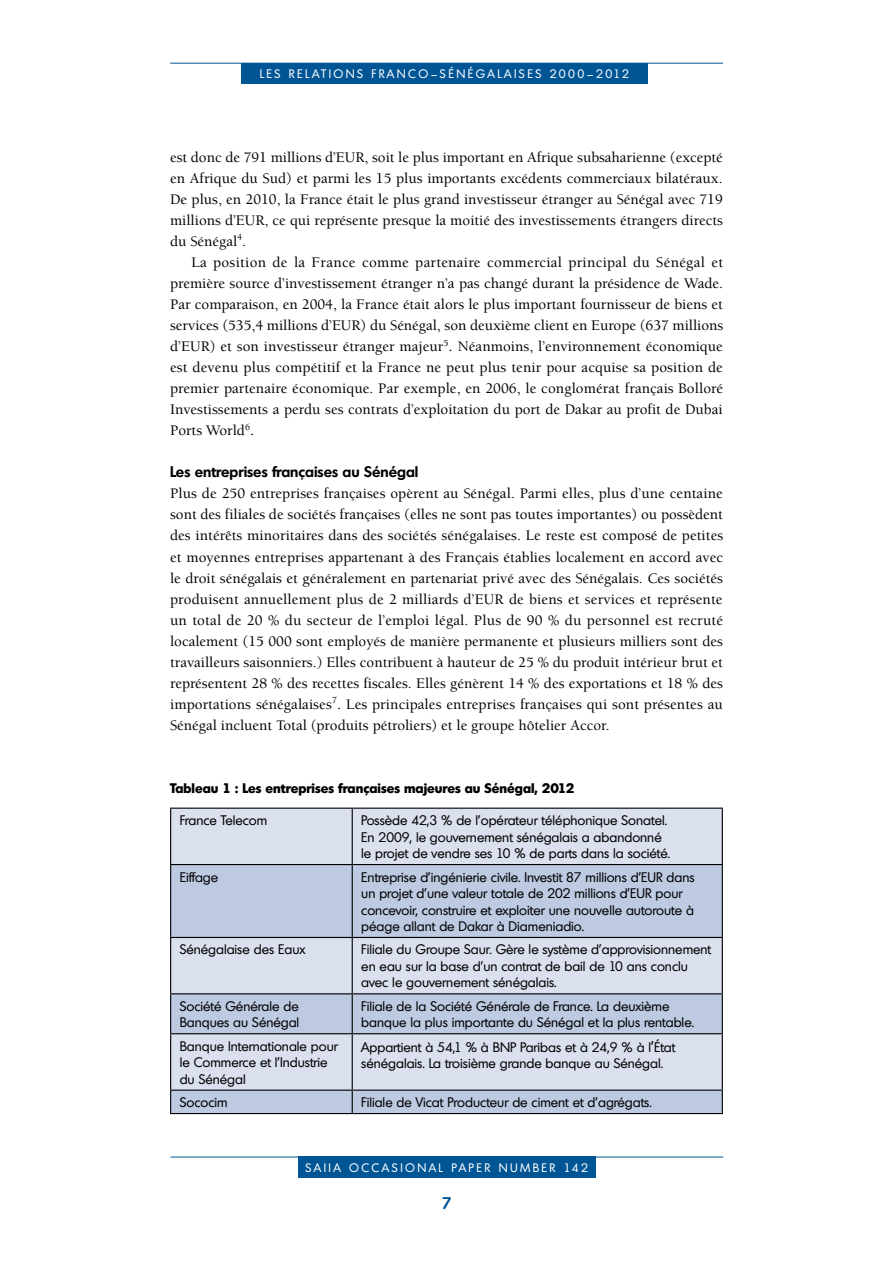
<style>
.page{position:relative;width:893px;height:1263px;background:#fff}
.page>*{position:absolute;margin:0;border:0;box-sizing:border-box;transform-origin:0 0}
.t1{font:600 16.5px "Montreal";color:#005695}
.t2{font:500 15px/21px "Berkeley Std";color:#000;text-align:justify}
.t3{font:600 15px "Montreal";color:#000}
.t4{font:13.5px/16.5px "Montreal";color:#000}
.t5{font:700 13.5px "Montreal";color:#000}
.t6{font:12px "Montreal";letter-spacing:.2em;color:#fff}
.s1{font-size:16.5px}
.s2{font-size:15px}
</style>
<div class="page">
<hr style="left:170px;top:63px;width:553px;height:1px;background:#005695">
<div style="left:241px;top:63px;width:407px;height:20px;background:#005695"></div>
<hr style="left:170px;top:1157px;width:553px;height:1px;background:#005695">
<div style="left:298px;top:1157px;width:298px;height:21px;background:#005695"></div>
<div style="left:171px;top:809px;width:551px;height:55px;background:#dae0ee"></div>
<svg style="left:171px;top:865px;width:551px;height:248px;background:#c8d2e5"></svg>
<hr style="left:170px;top:807px;width:182px;height:2px;background:#000">
<hr style="left:170px;top:809px;width:1px;height:55px;background:#000">
<hr style="left:352px;top:807px;width:371px;height:2px;background:#000">
<hr style="left:352px;top:809px;width:1px;height:55px;background:#000">
<hr style="left:722px;top:809px;width:1px;height:55px;background:#000">
<hr style="left:170px;top:864px;width:182px;height:1px;background:#000">
<hr style="left:170px;top:865px;width:1px;height:72px;background:#000">
<hr style="left:352px;top:864px;width:371px;height:1px;background:#000">
<hr style="left:352px;top:865px;width:1px;height:72px;background:#000">
<hr style="left:722px;top:865px;width:1px;height:72px;background:#000">
<hr style="left:170px;top:937px;width:182px;height:1px;background:#000">
<hr style="left:170px;top:938px;width:1px;height:55px;background:#000">
<hr style="left:352px;top:937px;width:371px;height:1px;background:#000">
<hr style="left:352px;top:938px;width:1px;height:55px;background:#000">
<hr style="left:722px;top:938px;width:1px;height:55px;background:#000">
<hr style="left:170px;top:993px;width:182px;height:1px;background:#000">
<hr style="left:170px;top:994px;width:1px;height:39px;background:#000">
<hr style="left:352px;top:993px;width:371px;height:1px;background:#000">
<hr style="left:352px;top:994px;width:1px;height:39px;background:#000">
<hr style="left:722px;top:994px;width:1px;height:39px;background:#000">
<hr style="left:170px;top:1033px;width:182px;height:1px;background:#000">
<hr style="left:170px;top:1034px;width:1px;height:55px;background:#000">
<hr style="left:352px;top:1033px;width:371px;height:1px;background:#000">
<hr style="left:352px;top:1034px;width:1px;height:55px;background:#000">
<hr style="left:722px;top:1034px;width:1px;height:55px;background:#000">
<hr style="left:170px;top:1089px;width:182px;height:2px;background:#000">
<svg style="left:170px;top:1091px;width:1px;height:22px"></svg>
<hr style="left:352px;top:1089px;width:371px;height:2px;background:#000">
<svg style="left:352px;top:1091px;width:1px;height:22px"></svg>
<svg style="left:722px;top:1091px;width:1px;height:22px"></svg>
<hr style="left:170px;top:1113px;width:182px;height:1px;background:#000">
<hr style="left:352px;top:1113px;width:371px;height:1px;background:#000">
<p class="t6" style="left:260px;top:66px;width:371px">LES RELATIONS FRANCO–SÉNÉGALAISES 2000–2012</p>
<p class="t2" style="left:170px;top:147px;width:554px">est donc de 791 millions d’EUR, soit le plus important en Afrique subsaharienne (excepté en Afrique du Sud) et parmi les 15 plus importants excédents commerciaux bilatéraux.<br>De plus, en 2010, la France était le plus grand investisseur étranger au Sénégal avec 719 millions d’EUR, ce qui représente presque la moitié des investissements étrangers directs du Sénégal<sup>4</sup>.</p>
<p class="t2" style="left:170px;top:252px;width:555px;text-indent:21px">La position de la France comme partenaire commercial principal du Sénégal et première source d’investissement étranger n’a pas changé durant la présidence de Wade.<br>Par comparaison, en 2004, la France était alors le plus important fournisseur de biens et services (535,4 millions d’EUR) du Sénégal, son deuxième client en Europe (637 millions d’EUR) et son investisseur étranger majeur<sup>5</sup><span class="s1">.</span> Néanmoins, l’environnement économique est devenu plus compétitif et la France ne peut plus tenir pour acquise sa position de premier partenaire économique. Par exemple, en 2006, le conglomérat français Bolloré Investissements a perdu ses contrats d’exploitation du port de Dakar au profit de Dubai Ports World<sup>6</sup><span class="s1">.</span></p>
<p class="t3" style="left:170px;top:462px;width:250px">Les entreprises françaises au Sénégal</p>
<p class="t2" style="left:170px;top:483px;width:555px">Plus de 250 entreprises françaises opèrent au Sénégal. Parmi elles, plus d’une centaine sont des filiales de sociétés françaises (elles ne sont pas toutes importantes) ou possèdent des intérêts minoritaires dans des sociétés sénégalaises. Le reste est composé de petites et moyennes entreprises appartenant à des Français établies localement en accord avec le droit sénégalais et généralement en partenariat privé avec des Sénégalais. Ces sociétés produisent annuellement plus de 2 milliards d’EUR de biens et services et représente un total de 20 % du secteur de l’emploi légal. Plus de 90 % du personnel est recruté localement (15 000 sont employés de manière permanente et plusieurs milliers sont des travailleurs saisonniers.) Elles contribuent à hauteur de 25 % du produit intérieur brut et représentent 28 % des recettes fiscales. Elles génèrent 14 % des exportations et 18 % des importations sénégalaises<sup>7</sup><span class="s1">.</span> Les principales entreprises françaises qui sont présentes au Sénégal incluent Total (produits pétroliers) et le groupe hôtelier Accor.</p>
<p class="t5" style="left:170px;top:780px;width:406px">Tableau 1 : Les entreprises françaises majeures au Sénégal, 2012</p>
<p class="t4" style="left:180px;top:812px;width:89px">France Telecom</p>
<p class="t4" style="left:361px;top:812px;width:310px">Possède 42,3 % de l’opérateur téléphonique Sonatel.<br>En 2009, le gouvernement sénégalais a abandonné le projet de vendre ses 10 % de parts dans la société.</p>
<p class="t4" style="left:180px;top:868px;width:40px">Eiffage</p>
<p class="t4" style="left:361px;top:868px;width:335px">Entreprise d’ingénierie civile. Investit 87 millions d’EUR dans un projet d’une valeur totale de 202 millions d’EUR pour concevoir, construire et exploiter une nouvelle autoroute à péage allant de Dakar à Diameniadio.</p>
<p class="t4" style="left:180px;top:941px;width:127px">Sénégalaise des Eaux</p>
<p class="t4" style="left:361px;top:941px;width:351px">Filiale du Groupe Saur. Gère le système d’approvisionnement en eau sur la base d’un contrat de bail de 10 ans conclu avec le gouvernement sénégalais.</p>
<p class="t4" style="left:180px;top:997px;width:121px">Société Générale de<br>Banques au Sénégal</p>
<p class="t4" style="left:361px;top:997px;width:334px">Filiale de la Société Générale de France. La deuxième banque la plus importante du Sénégal et la plus rentable.</p>
<p class="t4" style="left:180px;top:1037px;width:160px">Banque Internationale pour le Commerce et l’Industrie du Sénégal</p>
<p class="t4" style="left:361px;top:1038px;width:316px">Appartient à 54,1 % à BNP Paribas et à 24,9 % à l<span class="s2">’</span>État sénégalais. La troisième grande banque au Sénégal.</p>
<p class="t4" style="left:180px;top:1094px;width:49px">Sococim</p>
<p class="t4" style="left:361px;top:1094px;width:292px">Filiale de Vicat Producteur de ciment et d’agrégats.</p>
<p class="t6" style="left:306px;top:1160px;width:284px">SAIIA OCCASIONAL PAPER NUMBER 142</p>
<p class="t1" style="left:442px;top:1192px;width:12px">7</p>
</div>
